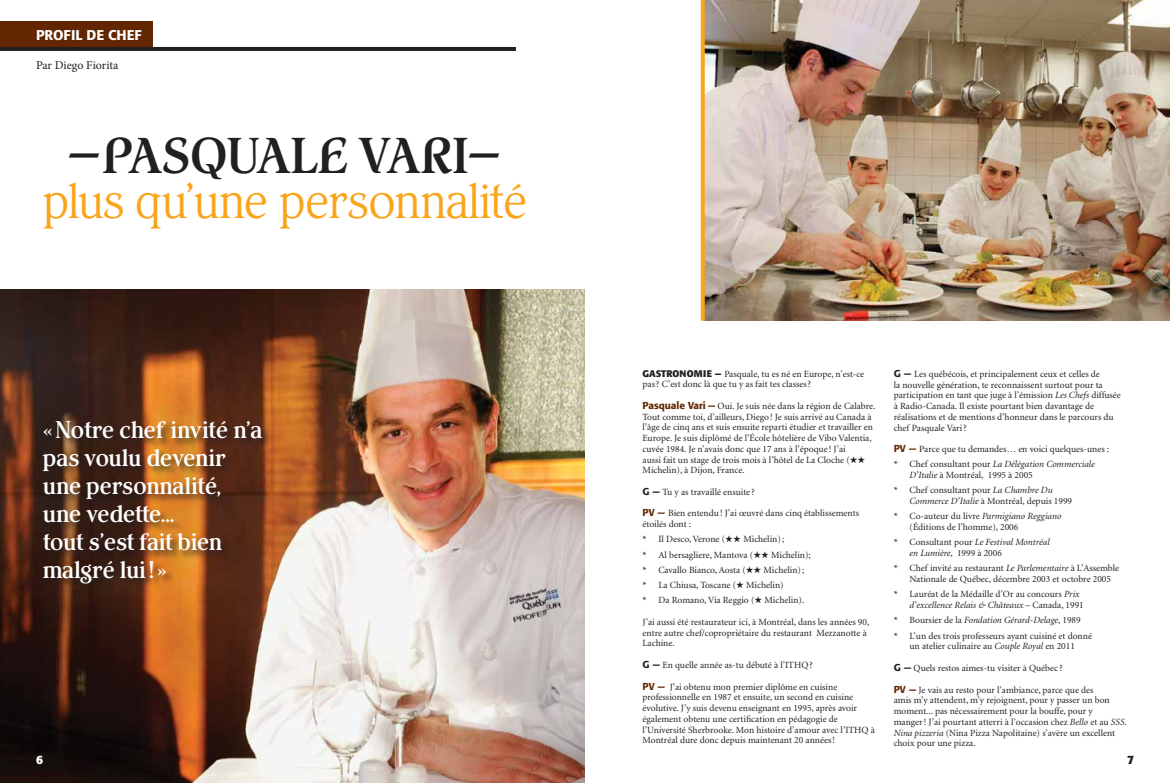
<style>
.page{position:relative;width:1170px;height:783px;background:#fff}
.page>*{position:absolute;margin:0;border:0;box-sizing:border-box;transform-origin:0 0}
.t1{font:50px "Elegante";letter-spacing:-.01em;color:#faa41a}
.t2{font:700 50px "Elegante";color:#231f20}
.t3{font:700 24px/28px "Elegante";letter-spacing:-.005em;color:#fff}
.t4{font:500 14px "Formata";letter-spacing:-.01em;color:#fff}
.t5{font:12px "Minion Pro";color:#231f20}
.t6{font:700 12px "Formata";color:#231f20}
.t7{font:700 12px "Formata";color:#fff}
.t8{font:9.5px/10.8px "Minion";color:#231f20}
.s1{font-family:"Formata";font-weight:700}
.s2{font-family:"Formata";font-weight:500;font-size:10px;color:#622600}
.s3{font-family:"Formata";font-weight:500;font-size:10px}
.s4{font-weight:700}
.s5{font-style:italic}
</style>
<div class="page">
<img style="left:705px;top:0;width:465px;height:321px">
<svg style="left:701px;top:0;width:4px;height:321px"></svg>
<img style="left:0;top:290px;width:585px;height:493px">
<div style="left:0;top:21px;width:153px;height:27px;background:#622600"></div>
<hr style="left:0;top:47px;width:516px;height:4px;background:#231f20">
<div style="left:43px;top:420px;width:229px;height:173px;background:#231f20;opacity:.75"></div>
<h3 class="t4" style="left:36px;top:27px;width:106px">profil de chef</h3>
<p class="t5" style="left:36px;top:57px;width:84px">Par Diego Fiorita</p>
<h1 class="t2" style="left:68px;top:125px;width:436px">—Pasquale Vari—</h1>
<h1 class="t1" style="left:43px;top:170px;width:486px">plus qu’une personnalité</h1>
<h2 class="t3" style="left:43px;top:415px;width:221px">«Notre chef invité n’a pas voulu devenir une personnalité, une vedette…<br>tout s’est fait bien malgré lui!»</h2>
<p class="t7" style="left:36px;top:752px;width:8px">6</p>
<p class="t8" style="left:643px;top:368px;width:223px"><span class="s1">GASTRONOMIE —</span> Pasquale, tu es né en Europe, n’est-ce pas? C’est donc là que tu y as fait tes classes?</p>
<p class="t8" style="left:643px;top:401px;width:234px"><span class="s2">Pasquale Vari —</span> Oui. Je suis née dans la région de Calabre.<br>Tout comme toi, d’ailleurs, Diego! Je suis arrivé au Canada à l’âge de cinq ans et suis ensuite reparti étudier et travailler en Europe. Je suis diplômé de l’École hôtelière de Vibo Valentia, cuvée 1984. Je n’avais donc que 17 ans à l’époque ! J’ai<br>aussi fait un stage de trois mois à l’hôtel de La Cloche (★★ Michelin), à Dijon, France.</p>
<p class="t8" style="left:643px;top:487px;width:114px"><span class="s3">G —</span> Tu y as travaillé ensuite ?</p>
<p class="t8" style="left:643px;top:508px;width:218px"><span class="s2">PV —</span> Bien entendu! J’ai œuvré dans cinq établissements étoilés dont :</p>
<p class="t8" style="left:643px;top:532px;width:170px;line-height:15.2px"><span class="s4">*</span> Il Desco, Verone (★★ Michelin);<br><span class="s4">*</span> Al bersagliere, Mantova (★★ Michelin); <span class="s4">*</span> Cavallo Bianco, Aosta (★★ Michelin); <span class="s4">*</span> La Chiusa, Toscane (★ Michelin)<br><span class="s4">*</span> Da Romano, Via Reggio (★ Michelin).</p>
<p class="t8" style="left:643px;top:617px;width:228px">J’ai aussi été restaurateur ici, à Montréal, dans les années 90, entre autre chef/copropriétaire du restaurant Mezzanotte à<br>Lachine.</p>
<p class="t8" style="left:643px;top:660px;width:172px"><span class="s3">G —</span> En quelle année as-tu débuté à l’ITHQ?</p>
<p class="t8" style="left:643px;top:682px;width:234px"><span class="s2">PV —</span> J’ai obtenu mon premier diplôme en cuisine professionnelle en 1987 et ensuite, un second en cuisine évolutive. J’y suis devenu enseignant en 1995, après avoir également obtenu une certification en pédagogie de l’Université Sherbrooke. Mon histoire d’amour avec l’ITHQ à Montréal dure donc depuis maintenant 20 années!</p>
<p class="t8" style="left:894px;top:369px;width:229px"><span class="s3">G —</span> Les québécois, et principalement ceux et celles de<br>la nouvelle génération, te reconnaissent surtout pour ta participation en tant que juge à l’émission <span class="s5">Les Chefs</span> diffusée à Radio-Canada. Il existe pourtant bien davantage de réalisations et de mentions d’honneur dans le parcours du chef Pasquale Vari?</p>
<p class="t8" style="left:894px;top:442px;width:217px;line-height:15.2px"><span class="s2">PV —</span> Parce que tu demandes… en voici quelques-unes : <span class="s4">*</span> Chef consultant pour <span class="s5">La Délégation Commerciale</span></p>
<p class="t8" style="left:894px;top:468px;width:161px;line-height:15.2px;text-align:center"><span class="s5">D’Italie</span> à Montréal, 1995 à 2005<br><span class="s4">*</span> Chef consultant pour <span class="s5">La Chambre Du</span></p>
<p class="t8" style="left:894px;top:494px;width:180px;line-height:15.2px;text-indent:16px"><span class="s5">Commerce D’Italie</span> à Montréal, depuis 1999 <span class="s4">*</span> Co-auteur du livre <span class="s5">Parmigiano Reggiano</span></p>
<p class="t8" style="left:894px;top:520px;width:158px;line-height:15.2px;text-indent:16px">(Éditions de l’homme), 2006<br><span class="s4">*</span> Consultant pour <span class="s5">Le Festival Montréal</span></p>
<p class="t8" style="left:894px;top:546px;width:227px;line-height:15.2px;text-indent:16px"><span class="s5">en Lumière</span>, 1999 à 2006<br><span class="s4">*</span> Chef invité au restaurant <span class="s5">Le Parlementaire</span> à L’Assemble</p>
<p class="t8" style="left:894px;top:572px;width:219px;line-height:15.2px;text-indent:16px">Nationale de Québec, décembre 2003 et octobre 2005 <span class="s4">*</span> Lauréat de la Médaille d’Or au concours <span class="s5">Prix</span></p>
<p class="t8" style="left:894px;top:598px;width:200px;line-height:15.2px;text-indent:16px"><span class="s5">d’excellence Relais &amp; Châteaux</span> – Canada, 1991<br><span class="s4">*</span> Boursier de la <span class="s5">Fondation Gérard-Delage</span>, 1989<br><span class="s4">*</span> L’un des trois professeurs ayant cuisiné et donné</p>
<p class="t8" style="left:910px;top:641px;width:167px">un atelier culinaire au <span class="s5">Couple Royal</span> en 2011</p>
<p class="t8" style="left:894px;top:663px;width:170px"><span class="s3">G —</span> Quels restos aimes-tu visiter à Québec ?</p>
<p class="t8" style="left:894px;top:685px;width:235px"><span class="s2">PV —</span> Je vais au resto pour l’ambiance, parce que des<br>amis m’y attendent, m’y rejoignent, pour y passer un bon moment... pas nécessairement pour la bouffe, pour y manger! J’ai pourtant atterri à l’occasion chez <span class="s5">Bello</span> et au <span class="s5">SSS</span>.<br><span class="s5">Nina pizzeria</span> (Nina Pizza Napolitaine) s’avère un excellent choix pour une pizza.</p>
<p class="t6" style="left:1127px;top:752px;width:8px">7</p>
</div>
